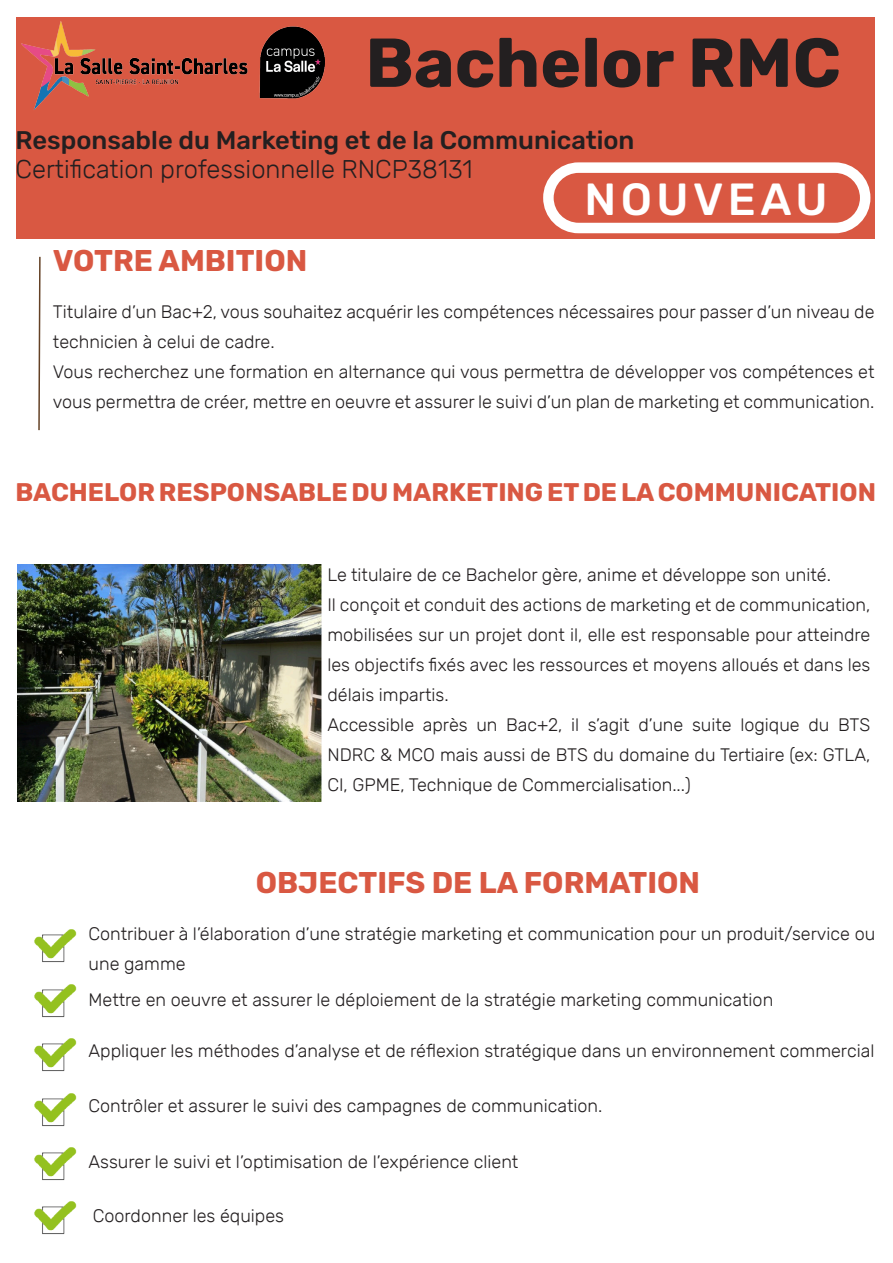
<style>
.page{position:relative;width:893px;height:1263px;background:#fff}
.page>*{position:absolute;margin:0;border:0;box-sizing:border-box;transform-origin:0 0}
.t1{font:700 69px "Rubik";color:#231f20}
.t2{font:500 45px "Rubik";letter-spacing:.1em;color:#fff}
.t3{font:700 30px "Rubik";color:#d95842}
.t4{font:700 25.5px "Rubik";color:#d95842}
.t5{font:500 25.5px "Rubik";color:#231f20}
.t6{font:300 25.5px "Rubik";color:#231f20}
.t7{font:300 18px/30px "Rubik";color:#231f20}
</style>
<div class="page">
<div style="left:16px;top:17px;width:858px;height:221px;background:#d95842"></div>
<img style="left:21px;top:21px;width:304px;height:89px">
<div style="left:543px;top:162px;width:327px;height:71px;border:10px solid #fff;border-radius:30px"></div>
<svg style="left:38px;top:256px;width:3px;height:175px"></svg>
<img style="left:17px;top:564px;width:304px;height:237px">
<img style="left:34px;top:929px;width:43px;height:306px">
<p class="t1" style="left:365px;top:23px;width:477px">Bachelor RMC</p>
<p class="t5" style="left:16px;top:126px;width:620px">Responsable du Marketing et de la Communication</p>
<p class="t6" style="left:16px;top:154px;width:459px">Certification professionnelle RNCP38131</p>
<p class="t2" style="left:584px;top:174px;width:245px">NOUVEAU</p>
<p class="t3" style="left:53px;top:244px;width:256px">VOTRE AMBITION</p>
<p class="t7" style="left:53px;top:297px;width:823px">Titulaire d’un Bac+2, vous souhaitez acquérir les compétences nécessaires pour passer d’un niveau de technicien à celui de cadre.</p>
<p class="t7" style="left:53px;top:357px;width:823px">Vous recherchez une formation en alternance qui vous permettra de développer vos compétences et vous permettra de créer, mettre en oeuvre et assurer le suivi d’un plan de marketing et communication.</p>
<p class="t4" style="left:16px;top:477px;width:862px">BACHELOR RESPONSABLE DU MARKETING ET DE LA COMMUNICATION</p>
<p class="t7" style="left:327px;top:560px;width:505px">Le titulaire de ce Bachelor gère, anime et développe son unité.</p>
<p class="t7" style="left:327px;top:590px;width:544px;text-align:justify">Il conçoit et conduit des actions de marketing et de communication, mobilisées sur un projet dont il, elle est responsable pour atteindre les objectifs fixés avec les ressources et moyens alloués et dans les délais impartis.</p>
<p class="t7" style="left:327px;top:710px;width:544px;text-align:justify">Accessible après un Bac+2, il s’agit d’une suite logique du BTS NDRC &amp; MCO mais aussi de BTS du domaine du Tertiaire (ex: GTLA, CI, GPME, Technique de Commercialisation...)</p>
<p class="t3" style="left:256px;top:865px;width:446px">OBJECTIFS DE LA FORMATION</p>
<p class="t7" style="left:89px;top:919px;width:788px">Contribuer à l’élaboration d’une stratégie marketing et communication pour un produit/service ou une gamme</p>
<p class="t7" style="left:89px;top:985px;width:686px">Mettre en oeuvre et assurer le déploiement de la stratégie marketing communication</p>
<p class="t7" style="left:89px;top:1036px;width:787px">Appliquer les méthodes d’analyse et de réflexion stratégique dans un environnement commercial</p>
<p class="t7" style="left:89px;top:1091px;width:515px">Contrôler et assurer le suivi des campagnes de communication.</p>
<p class="t7" style="left:89px;top:1147px;width:431px">Assurer le suivi et l’optimisation de l’expérience client</p>
<p class="t7" style="left:93px;top:1201px;width:193px">Coordonner les équipes</p>
</div>
